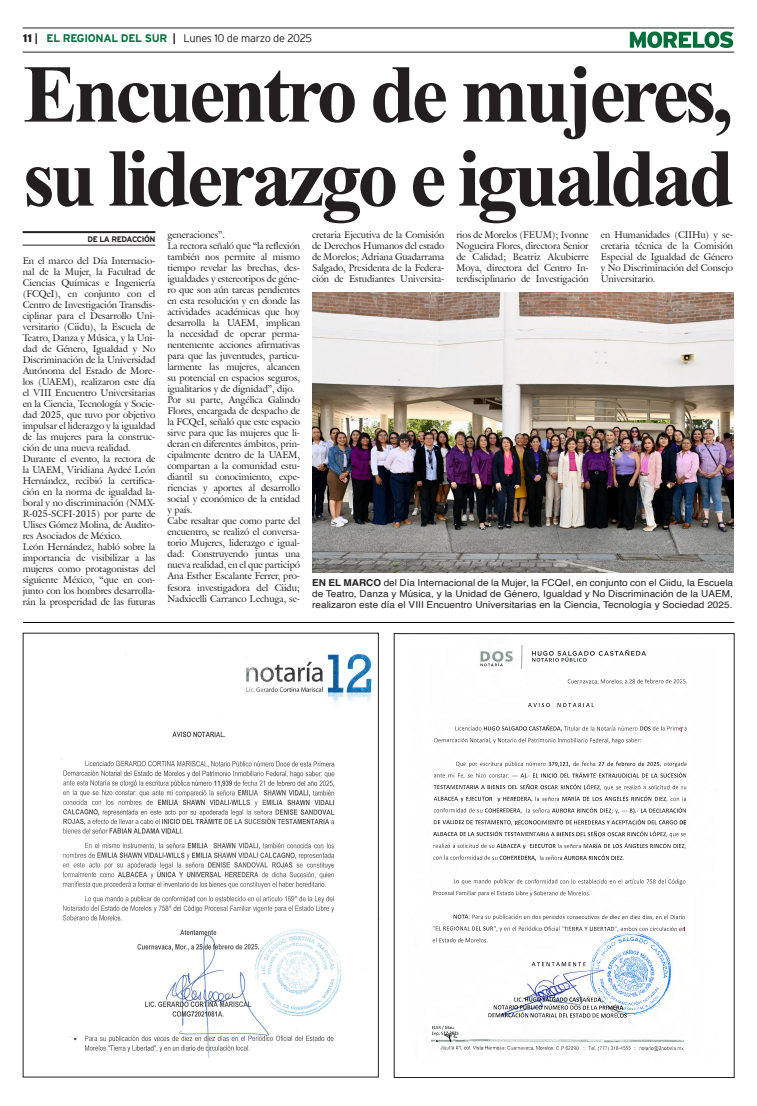
<style>
.page{position:relative;width:757px;height:1106px;background:#fff}
.page>*{position:absolute;margin:0;border:0;box-sizing:border-box;transform-origin:0 0}
.Cabeza_01{font:700 82px "Times New Roman";letter-spacing:-.05em;color:#231f20}
.t1{font:300 11px "Interstate";letter-spacing:-.03em;color:#231f20}
.t2{font:9.5px/11px "Galliard IT Cby BT";letter-spacing:-.005em;color:#231f20;text-align:justify}
.Pie_de_foto{font:9.5px/11px "Helvetica";letter-spacing:.005em;color:#231f20;text-align:justify;scale:1.05 1}
.t3{font:700 8px "Interstate";letter-spacing:-.05em;color:#231f20}
.s1{font-weight:900}
.s2{font-weight:700}
.s3{font-weight:700;color:#006f3c}
</style>
<div class="page">
<hr style="left:23px;top:28px;width:711px;height:1px;background:#231f20">
<hr style="left:23px;top:52px;width:711px;height:1px;background:#231f20">
<svg style="left:630px;top:31px;width:103px;height:17px"></svg>
<img style="left:433px;top:645px;width:253px;height:405px">
<svg style="left:681px;top:727px;width:5px;height:4px"></svg>
<img style="left:515px;top:738px;width:47px;height:86px">
<img style="left:590px;top:933px;width:79px;height:83px">
<img style="left:595px;top:934px;width:45px;height:40px">
<img style="left:599px;top:970px;width:54px;height:47px">
<img style="left:432px;top:1039px;width:252px;height:2px">
<img style="left:436px;top:1039px;width:198px;height:10px">
<svg style="left:571px;top:1040px;width:16px;height:1px"></svg>
<img style="left:59px;top:633px;width:321px;height:444px">
<hr style="left:23px;top:622px;width:711px;height:1px;background:#000">
<hr style="left:23px;top:231px;width:132px;height:2px;background:#231f20">
<hr style="left:23px;top:245px;width:132px;height:1px;background:#231f20">
<img style="left:312px;top:292px;width:421px;height:281px">
<p class="t1" style="left:23px;top:32px;width:291px"><span class="s1">11</span> <span class="s2">|</span> <span class="s3">EL REGIONAL DEL SUR</span> <span class="s2">|</span> Lunes 10 de marzo de 2025</p>
<p class="Cabeza_01" style="left:23px;top:35px;width:711px">Encuentro de mujeres,</p>
<p class="Cabeza_01" style="left:23px;top:119px;width:713px">su liderazgo e igualdad</p>
<p class="t3" style="left:87px;top:234px;width:69px">DE LA REDACCIÓN</p>
<p class="t2" style="left:312px;top:229px;width:134px">cretaria Ejecutiva de la Comisión de Derechos Humanos del estado de Morelos; Adriana Guadarrama Salgado, Presidenta de la Federa&shy;ción de Estudiantes Universita-</p>
<p class="t2" style="left:456px;top:229px;width:134px">rios de Morelos (FEUM); Ivonne Nogueira Flores, directora Senior de Calidad; Beatriz Alcubierre Moya, directora del Centro In&shy;terdisciplinario de Investigación</p>
<p class="t2" style="left:601px;top:229px;width:134px">en Humanidades (CIIHu) y se&shy;cretaria técnica de la Comisión Especial de Igualdad de Género y No Discriminación del Consejo Universitario.</p>
<p class="t2" style="left:167px;top:229px;width:59px">generaciones”.</p>
<p class="t2" style="left:167px;top:240px;width:134px">La rectora señaló que “la reflexión también nos permite al mismo tiempo revelar las brechas, des&shy;igualdades y estereotipos de géne&shy;ro que son aún tareas pendientes en esta resolución y en donde las actividades académicas que hoy desarrolla la UAEM, implican la necesidad de operar perma&shy;nentemente acciones afirmativas para que las juventudes, particu&shy;larmente las mujeres, alcancen su potencial en espacios seguros, igualitarios y de dignidad”, dijo.</p>
<p class="t2" style="left:167px;top:394px;width:134px">Por su parte, Angélica Galindo Flores, encargada de despacho de la FCQeI, señaló que este espacio sirve para que las mujeres que li&shy;deran en diferentes ámbitos, prin&shy;cipalmente dentro de la UAEM, compartan a la comunidad estu&shy;diantil su conocimiento, expe&shy;riencias y aportes al desarrollo social y económico de la entidad y país.</p>
<p class="t2" style="left:167px;top:515px;width:134px">Cabe resaltar que como parte del encuentro, se realizó el conversa&shy;torio Mujeres, liderazgo e igual&shy;dad: Construyendo juntas una nueva realidad, en el que participó Ana Esther Escalante Ferrer, pro&shy;fesora investigadora del Ciidu; Nadxieelli Carranco Lechuga, se-</p>
<p class="t2" style="left:23px;top:255px;width:134px">En el marco del Día Internacio&shy;nal de la Mujer, la Facultad de Ciencias Químicas e Ingeniería (FCQeI), en conjunto con el Centro de Investigación Transdis&shy;ciplinar para el Desarrollo Uni&shy;versitario (Ciidu), la Escuela de Teatro, Danza y Música, y la Uni&shy;dad de Género, Igualdad y No Discriminación de la Universidad Autónoma del Estado de More&shy;los (UAEM), realizaron este día el VIII Encuentro Universitarias en la Ciencia, Tecnología y Socie&shy;dad 2025, que tuvo por objetivo impulsar el liderazgo y la igualdad de las mujeres para la construc&shy;ción de una nueva realidad.</p>
<p class="t2" style="left:23px;top:453px;width:134px">Durante el evento, la rectora de la UAEM, Viridiana Aydeé León Hernández, recibió la certifica&shy;ción en la norma de igualdad la&shy;boral y no discriminación (NMX-R-025-SCFI-2015) por parte de Ulises Gómez Molina, de Audito&shy;res Asociados de México.</p>
<p class="t2" style="left:23px;top:541px;width:134px">León Hernández, habló sobre la importancia de visibilizar a las mujeres como protagonistas del siguiente México, “que en con&shy;junto con los hombres desarrolla&shy;rán la prosperidad de las futuras</p>
<p class="Pie_de_foto" style="left:312px;top:578px;width:402px"><span class="s2">EN EL MARCO</span> del Día Internacional de la Mujer, la FCQeI, en conjunto con el Ciidu, la Escuela de Teatro, Danza y Música, y la Unidad de Género, Igualdad y No Discriminación de la UAEM, realizaron este día el VIII Encuentro Universitarias en la Ciencia, Tecnología y Sociedad 2025.</p>
</div>
